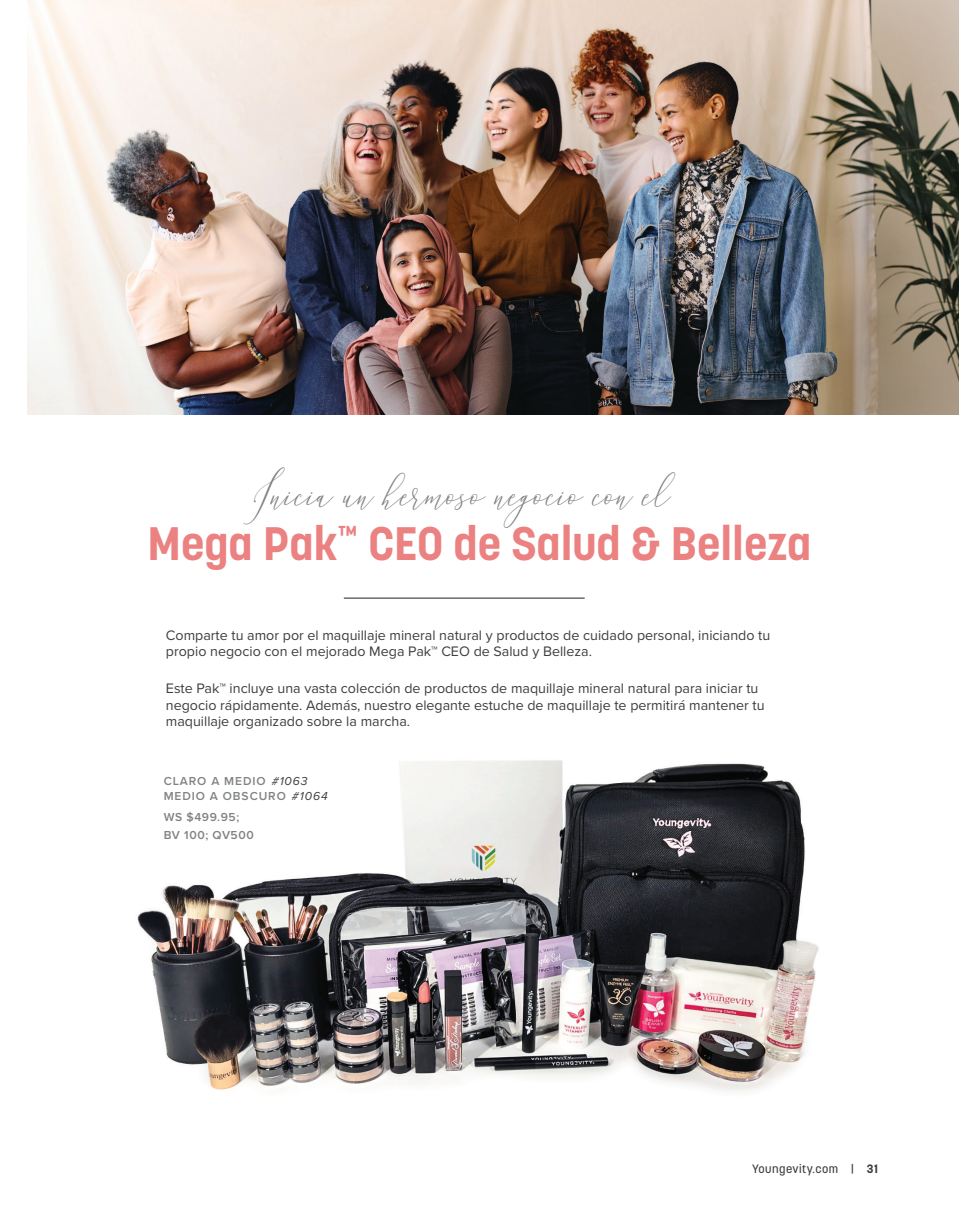
<style>
.page{position:relative;width:959px;height:1229px;background:#fff}
.page>*{position:absolute;margin:0;border:0;box-sizing:border-box;transform-origin:0 0}
.t1{font:700 46.5px "Korolev";color:#eb8181}
.t2{font:39px "Aurellia Script";letter-spacing:-.005em;color:#808285}
.Section_Description{font:14.25px/16.5px "Proxima Nova";color:#3e3e3f}
.t3{font:600 12px "Proxima Nova";letter-spacing:.075em;color:#808285}
.t4{font:600 12px/18px "Proxima Nova";letter-spacing:.05em;color:#808285}
.t5{font:500 12px "Korolev";letter-spacing:.04em;color:#3e3e3f}
.s1{font-weight:400;font-style:italic;color:#3e3e3f}
.s2{font-weight:700}
</style>
<div class="page">
<img style="left:137px;top:760px;width:682px;height:332px">
<hr style="left:344px;top:598px;width:240px;height:1px;background:#231f20">
<img style="left:27px;top:0;width:931px;height:414px">
<h2 class="t2" style="left:243px;top:467px;width:428px">Inicia un hermoso negocio con el</h2>
<h1 class="t1" style="left:147px;top:514px;width:665px">Mega Pak<sup>™</sup> CEO de Salud &amp; Belleza</h1>
<p class="Section_Description" style="left:166px;top:626px;width:606px">Comparte tu amor por el maquillaje mineral natural y productos de cuidado personal, iniciando tu propio negocio con el mejorado Mega Pak™ CEO de Salud y Belleza.</p>
<p class="Section_Description" style="left:166px;top:679px;width:600px">Este Pak™ incluye una vasta colección de productos de maquillaje mineral natural para iniciar tu negocio rápidamente. Además, nuestro elegante estuche de maquillaje te permitirá mantener tu maquillaje organizado sobre la marcha.</p>
<p class="t3" style="left:164px;top:772px;width:145px">CLARO A MEDIO <span class="s1">#1063</span></p>
<p class="t3" style="left:164px;top:786px;width:166px">MEDIO A OBSCURO <span class="s1">#1064</span></p>
<p class="t4" style="left:164px;top:807px;width:92px">WS $499.95;<br>BV 100; QV500</p>
<p class="t5" style="left:752px;top:1160px;width:127px">Youngevity.com | <span class="s2">31</span></p>
</div>
